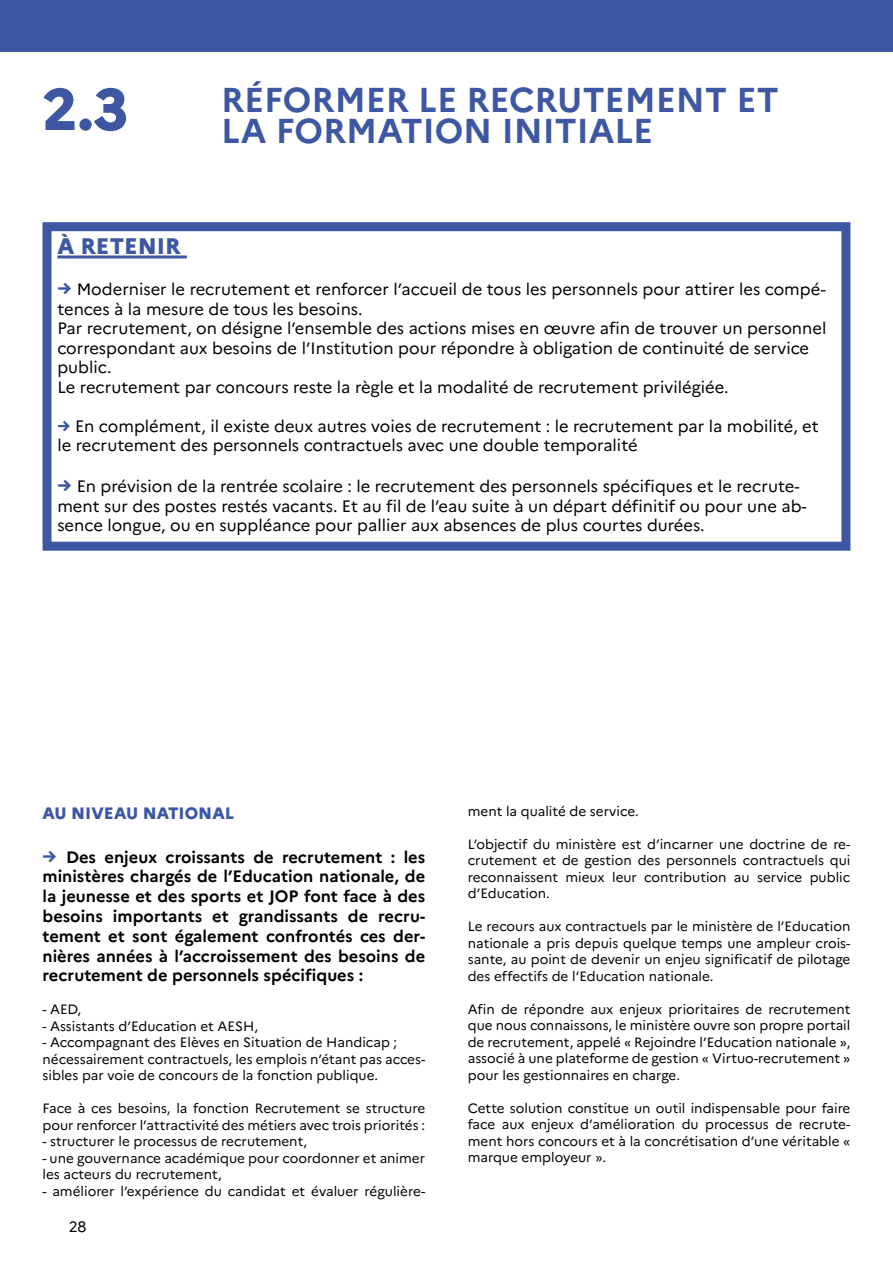
<style>
.page{position:relative;width:893px;height:1263px;background:#fff}
.page>*{position:absolute;margin:0;border:0;box-sizing:border-box;transform-origin:0 0}
.t1{font:800 58.5px "Marianne";color:#3e57a3}
.t2{font:700 34.5px/31.5px "Marianne";color:#3e57a3}
.t3{font:800 22.5px "Marianne";color:#3e57a3}
.t4{font:16.5px/19.5px "Marianne";color:#000}
.t5{font:700 16.5px/19.8px "Marianne";color:#000;text-align:justify}
.t6{font:800 16.5px "Marianne";color:#3e57a3}
.t7{font:15px "Marianne";color:#000}
.t8{font:13.5px/16.5px "Marianne";color:#000;text-align:justify}
.s1{font-weight:800;font-size:18px;color:#3e57a3}
.s2{font-weight:800;color:#3e57a3}
</style>
<div class="page">
<div style="left:43px;top:222px;width:807px;height:329px;border:9px solid #3e57a3"></div>
<hr style="left:57px;top:255px;width:130px;height:3px;background:#3e57a3">
<div style="left:0;top:0;width:893px;height:51px;background:#3e57a3"></div>
<h1 class="t1" style="left:43px;top:64px;width:87px">2.3</h1>
<h2 class="t2" style="left:221px;top:81px;width:559px">RÉFORMER LE RECRUTEMENT ET<br>LA FORMATION INITIALE</h2>
<h3 class="t3" style="left:57px;top:228px;width:125px">À RETENIR</h3>
<p class="t4" style="left:57px;top:278px;width:770px"><span class="s1">→</span> Moderniser le recrutement et renforcer l’accueil de tous les personnels pour attirer les compé&shy;tences à la mesure de tous les besoins.<br>Par recrutement, on désigne l’ensemble des actions mises en œuvre afin de trouver un personnel correspondant aux besoins de l’Institution pour répondre à obligation de continuité de service public.<br>Le recrutement par concours reste la règle et la modalité de recrutement privilégiée.</p>
<p class="t4" style="left:57px;top:415px;width:763px"><span class="s2">→</span> En complément, il existe deux autres voies de recrutement : le recrutement par la mobilité, et le recrutement des personnels contractuels avec une double temporalité</p>
<p class="t4" style="left:57px;top:475px;width:751px"><span class="s1">→</span> En prévision de la rentrée scolaire : le recrutement des personnels spécifiques et le recrute&shy;ment sur des postes restés vacants. Et au fil de l’eau suite à un départ définitif ou pour une ab&shy;sence longue, ou en suppléance pour pallier aux absences de plus courtes durées.</p>
<p class="t6" style="left:43px;top:801px;width:193px">AU NIVEAU NATIONAL</p>
<p class="t5" style="left:43px;top:845px;width:384px"><span class="s1">→</span> Des enjeux croissants de recrutement : les ministères chargés de l’Education nationale, de la jeunesse et des sports et JOP font face à des besoins importants et grandissants de recru&shy;tement et sont également confrontés ces der&shy;nières années à l’accroissement des besoins de recrutement de personnels spécifiques :</p>
<p class="t8" style="left:43px;top:1000px;width:40px">- AED,</p>
<p class="t8" style="left:43px;top:1017px;width:217px">- Assistants d’Education et AESH,</p>
<p class="t8" style="left:43px;top:1033px;width:384px;text-align:left">- Accompagnant des Elèves en Situation de Handicap ; nécessairement contractuels, les emplois n’étant pas acces&shy;sibles par voie de concours de la fonction publique.</p>
<p class="t8" style="left:43px;top:1099px;width:384px">Face à ces besoins, la fonction Recrutement se structure pour renforcer l’attractivité des métiers avec trois priorités :</p>
<p class="t8" style="left:43px;top:1132px;width:266px">- structurer le processus de recrutement,</p>
<p class="t8" style="left:43px;top:1149px;width:384px">- une gouvernance académique pour coordonner et animer les acteurs du recrutement,</p>
<p class="t8" style="left:43px;top:1182px;width:384px">- améliorer l’expérience du candidat et évaluer régulière-</p>
<p class="t7" style="left:69px;top:1215px;width:19px">28</p>
<p class="t8" style="left:468px;top:802px;width:173px">ment la qualité de service.</p>
<p class="t8" style="left:468px;top:835px;width:384px">L’objectif du ministère est d’incarner une doctrine de re&shy;crutement et de gestion des personnels contractuels qui reconnaissent mieux leur contribution au service public d’Education.</p>
<p class="t8" style="left:468px;top:917px;width:384px">Le recours aux contractuels par le ministère de l’Education nationale a pris depuis quelque temps une ampleur crois&shy;sante, au point de devenir un enjeu significatif de pilotage des effectifs de l’Education nationale.</p>
<p class="t8" style="left:468px;top:1000px;width:384px">Afin de répondre aux enjeux prioritaires de recrutement que nous connaissons, le ministère ouvre son propre portail de recrutement, appelé « Rejoindre l’Education nationale », associé à une plateforme de gestion « Virtuo-recrutement » pour les gestionnaires en charge.</p>
<p class="t8" style="left:468px;top:1099px;width:384px">Cette solution constitue un outil indispensable pour faire face aux enjeux d’amélioration du processus de recrute&shy;ment hors concours et à la concrétisation d’une véritable « marque employeur ».</p>
</div>
